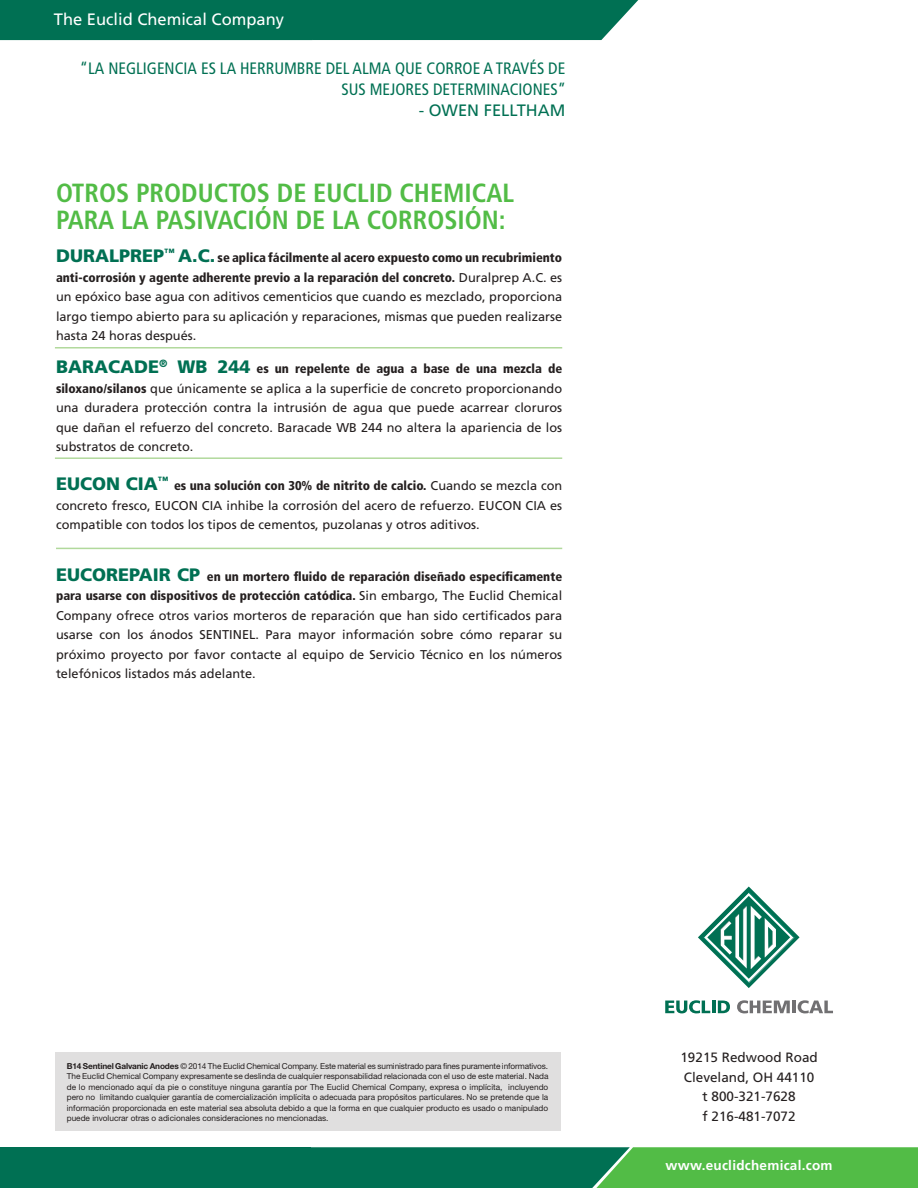
<style>
.page{position:relative;width:918px;height:1188px;background:#fff}
.page>*{position:absolute;margin:0;border:0;box-sizing:border-box;transform-origin:0 0}
.t1{font:700 condensed 26.25px/27px "Frutiger LT Std";color:#52bc46}
.t2{font:900 18px "Frutiger LT Std";color:#007053}
.t3{font:condensed 16.5px/21px "Frutiger LT Std";color:#007053;text-align:right}
.t4{font:16.5px "Frutiger LT Std";color:#fff}
.t5{font:16.5px "Frutiger LT Std";color:#007053}
.t6{font:13.5px/19.5px "Frutiger LT Std";color:#241f1f;text-align:center}
.t7{font:700 13.5px "Frutiger LT Std";letter-spacing:.02em;color:#fff}
.t8{font:12.75px/19.5px "Frutiger LT Std";color:#241f1f;text-align:justify}
.t9{font:8.25px/10.5px "Helvetica Neue LT Std";color:#241f1f;text-align:justify}
.s1{font-weight:900;font-size:18px;color:#007053}
.s2{font-weight:900;font-stretch:condensed}
.s3{font-weight:700}
</style>
<div class="page">
<svg style="left:698px;top:887px;width:102px;height:101px"></svg>
<svg style="left:665px;top:1000px;width:65px;height:13px"></svg>
<svg style="left:737px;top:1000px;width:53px;height:13px"></svg>
<hr style="left:792px;top:1001px;width:4px;height:12px;background:#717072">
<svg style="left:798px;top:1000px;width:35px;height:13px"></svg>
<svg style="left:310px;top:1147px;width:608px;height:41px;background:#2b974e"></svg>
<hr style="left:55px;top:347px;width:507px;height:2px;background:#b1d99c">
<hr style="left:55px;top:457px;width:507px;height:2px;background:#b1d99c">
<hr style="left:56px;top:548px;width:506px;height:1px;background:#b1d99c">
<div style="left:0;top:0;width:638px;height:40px;background:#007053"></div>
<div style="left:0;top:1147px;width:310px;height:41px;background:#007053"></div>
<div style="left:55px;top:1052px;width:505px;height:79px;background:#e0dfdf"></div>
<p class="t4" style="left:54px;top:10px;width:232px">The Euclid Chemical Company</p>
<p class="t3" style="left:80px;top:58px;width:488px">“LA NEGLIGENCIA ES LA HERRUMBRE DEL ALMA QUE CORROE A TRAVÉS DE<br>SUS MEJORES DETERMINACIONES”</p>
<p class="t5" style="left:419px;top:101px;width:148px">- OWEN FELLTHAM</p>
<h1 class="t1" style="left:56px;top:179px;width:460px">OTROS PRODUCTOS DE EUCLID CHEMICAL<br>PARA LA PASIVACIÓN DE LA CORROSIÓN:</h1>
<p class="t8" style="left:56px;top:248px;width:508px"><span class="s1">DURALPREP</span><sup>™</sup> <span class="s1">A.C.</span> <span class="s2">se aplica fácilmente al acero expuesto como un recubrimiento anti-corrosión y agente adherente previo a la reparación del concreto.</span> Duralprep A.C. es un epóxico base agua con aditivos cementicios que cuando es mezclado, proporciona largo tiempo abierto para su aplicación y reparaciones, mismas que pueden realizarse hasta 24 horas después.</p>
<p class="t8" style="left:56px;top:359px;width:508px"><span class="s1">BARACADE</span><sup>®</sup> <span class="s1">WB 244</span> <span class="s2">es un repelente de agua a base de una mezcla de siloxano/silanos</span> que únicamente se aplica a la superficie de concreto proporcionando una duradera protección contra la intrusión de agua que puede acarrear cloruros que dañan el refuerzo del concreto. Baracade WB 244 no altera la apariencia de los substratos de concreto.</p>
<h2 class="t2" style="left:56px;top:473px;width:114px">EUCON CIA<sup>™</sup></h2>
<p class="t8" style="left:56px;top:476px;width:508px;text-indent:118px"><span class="s2">es una solución con 30% de nitrito de calcio.</span> Cuando se mezcla con concreto fresco, EUCON CIA inhibe la corrosión del acero de refuerzo. EUCON CIA es compatible con todos los tipos de cementos, puzolanas y otros aditivos.</p>
<p class="t8" style="left:56px;top:567px;width:508px"><span class="s1">EUCOREPAIR CP</span> <span class="s2">en un mortero fluido de reparación diseñado específicamente para usarse con dispositivos de protección catódica.</span> Sin embargo, The Euclid Chemical Company ofrece otros varios morteros de reparación que han sido certificados para usarse con los ánodos SENTINEL. Para mayor información sobre cómo reparar su próximo proyecto por favor contacte al equipo de Servicio Técnico en los números telefónicos listados más adelante.</p>
<p class="t9" style="left:67px;top:1060px;width:483px"><span class="s3">B14 Sentinel Galvanic Anodes</span> © 2014 The Euclid Chemical Company. Este material es suministrado para fines puramente informativos.<br>The Euclid Chemical Company expresamente se deslinda de cualquier responsabilidad relacionada con el uso de este material. Nada de lo mencionado aquí da pie o constituye ninguna garantía por The Euclid Chemical Company, expresa o implícita, incluyendo pero no limitando cualquier garantía de comercialización implícita o adecuada para propósitos particulares. No se pretende que la información proporcionada en este material sea absoluta debido a que la forma en que cualquier producto es usado o manipulado puede involucrar otras o adicionales consideraciones no mencionadas.</p>
<p class="t6" style="left:680px;top:1048px;width:139px">19215 Redwood Road<br>Cleveland, OH 44110 t 800-321-7628<br>f 216-481-7072</p>
<p class="t7" style="left:666px;top:1157px;width:168px">www.euclidchemical.com</p>
</div>
